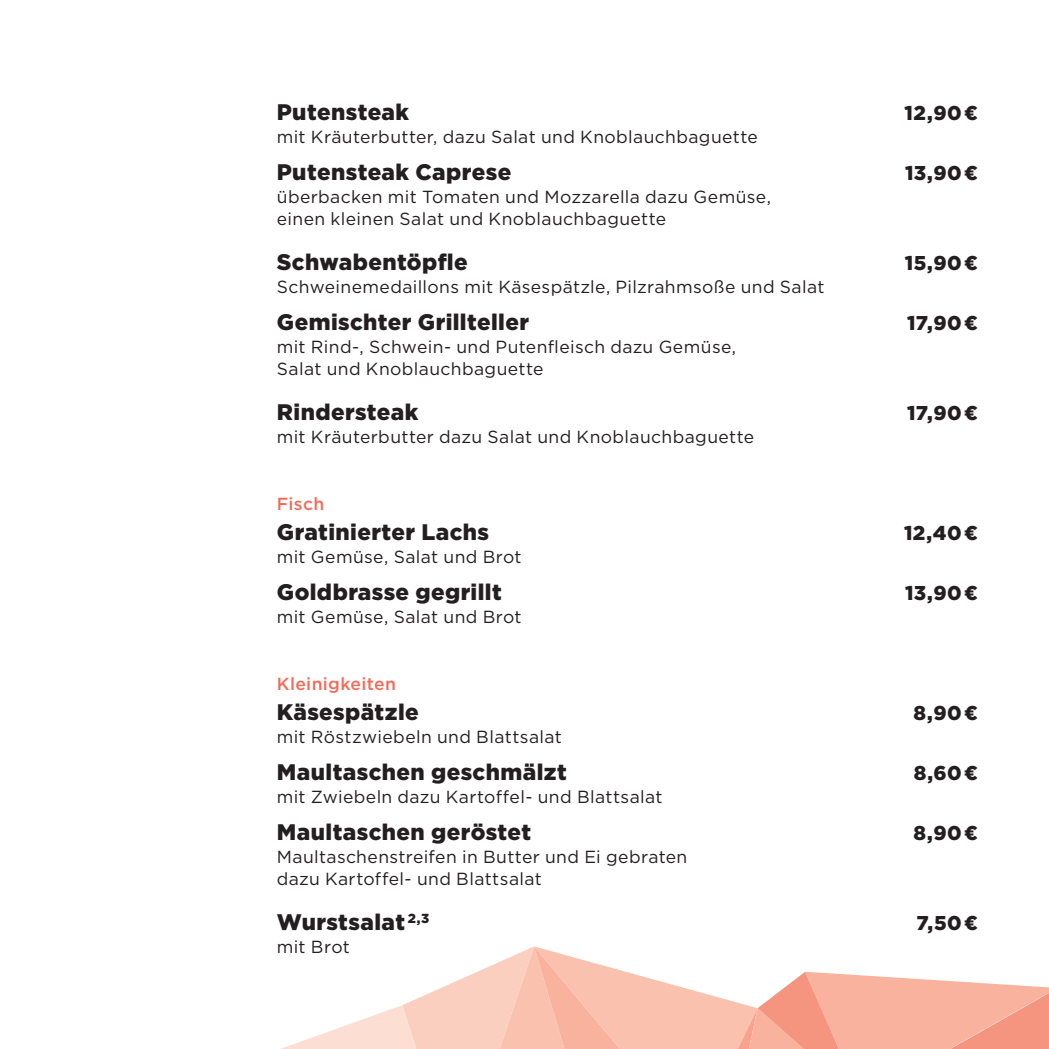
<style>
.page{position:relative;width:1049px;height:1049px;background:#fff}
.page>*{position:absolute;margin:0;border:0;box-sizing:border-box;transform-origin:0 0}
.t1{font:900 22.5px "Gotham HTF";letter-spacing:.02em;color:#231f20}
.t2{font:900 20px "Gotham HTF";letter-spacing:.02em;color:#231f20}
.t3{font:17.5px/22.5px "Gotham HTF";letter-spacing:.02em;color:#231f20}
.t4{font:500 17.5px "Gotham HTF";letter-spacing:.02em;color:#f26b58}
.t5{font:900 13px "Gotham HTF";color:#231f20}
</style>
<div class="page">
<svg style="left:281px;top:946px;width:768px;height:103px"></svg>
<p class="t1" style="left:277px;top:99px;width:134px">Putensteak</p>
<p class="t3" style="left:277px;top:125px;width:482px">mit Kräuterbutter, dazu Salat und Knoblauchbaguette</p>
<p class="t1" style="left:277px;top:159px;width:236px">Putensteak Caprese</p>
<p class="t3" style="left:277px;top:185px;width:496px">überbacken mit Tomaten und Mozzarella dazu Gemüse, einen kleinen Salat und Knoblauchbaguette</p>
<p class="t1" style="left:277px;top:249px;width:192px">Schwabentöpfle</p>
<p class="t3" style="left:277px;top:275px;width:549px">Schweinemedaillons mit Käsespätzle, Pilzrahmsoße und Salat</p>
<p class="t1" style="left:277px;top:309px;width:254px">Gemischter Grillteller</p>
<p class="t3" style="left:277px;top:335px;width:461px">mit Rind-, Schwein- und Putenfleisch dazu Gemüse,<br>Salat und Knoblauchbaguette</p>
<p class="t1" style="left:277px;top:399px;width:143px">Rindersteak</p>
<p class="t3" style="left:277px;top:425px;width:479px">mit Kräuterbutter dazu Salat und Knoblauchbaguette</p>
<p class="t4" style="left:277px;top:494px;width:49px">Fisch</p>
<p class="t1" style="left:277px;top:519px;width:214px">Gratinierter Lachs</p>
<p class="t3" style="left:277px;top:545px;width:246px">mit Gemüse, Salat und Brot</p>
<p class="t1" style="left:277px;top:579px;width:226px">Goldbrasse gegrillt</p>
<p class="t3" style="left:277px;top:605px;width:246px">mit Gemüse, Salat und Brot</p>
<p class="t4" style="left:277px;top:674px;width:121px">Kleinigkeiten</p>
<p class="t1" style="left:277px;top:699px;width:143px">Käsespätzle</p>
<p class="t3" style="left:277px;top:725px;width:287px">mit Röstzwiebeln und Blattsalat</p>
<p class="t1" style="left:277px;top:759px;width:291px">Maultaschen geschmälzt</p>
<p class="t3" style="left:277px;top:785px;width:387px">mit Zwiebeln dazu Kartoffel- und Blattsalat</p>
<p class="t1" style="left:277px;top:819px;width:256px">Maultaschen geröstet</p>
<p class="t3" style="left:277px;top:845px;width:412px">Maultaschenstreifen in Butter und Ei gebraten dazu Kartoffel- und Blattsalat</p>
<p class="t2" style="left:904px;top:101px;width:75px">12,90¤</p>
<p class="t2" style="left:905px;top:161px;width:74px">13,90¤</p>
<p class="t2" style="left:905px;top:251px;width:74px">15,90¤</p>
<p class="t2" style="left:907px;top:311px;width:72px">17,90¤</p>
<p class="t2" style="left:907px;top:401px;width:72px">17,90¤</p>
<p class="t2" style="left:904px;top:521px;width:75px">12,40¤</p>
<p class="t2" style="left:905px;top:581px;width:74px">13,90¤</p>
<p class="t2" style="left:913px;top:701px;width:66px">8,90¤</p>
<p class="t2" style="left:914px;top:761px;width:65px">8,60¤</p>
<p class="t2" style="left:913px;top:821px;width:66px">8,90¤</p>
<p class="t5" style="left:408px;top:910px;width:23px">2,3</p>
<p class="t1" style="left:277px;top:909px;width:130px">Wurstsalat</p>
<p class="t2" style="left:916px;top:911px;width:63px">7,50¤</p>
<p class="t3" style="left:277px;top:935px;width:75px">mit Brot</p>
</div>
